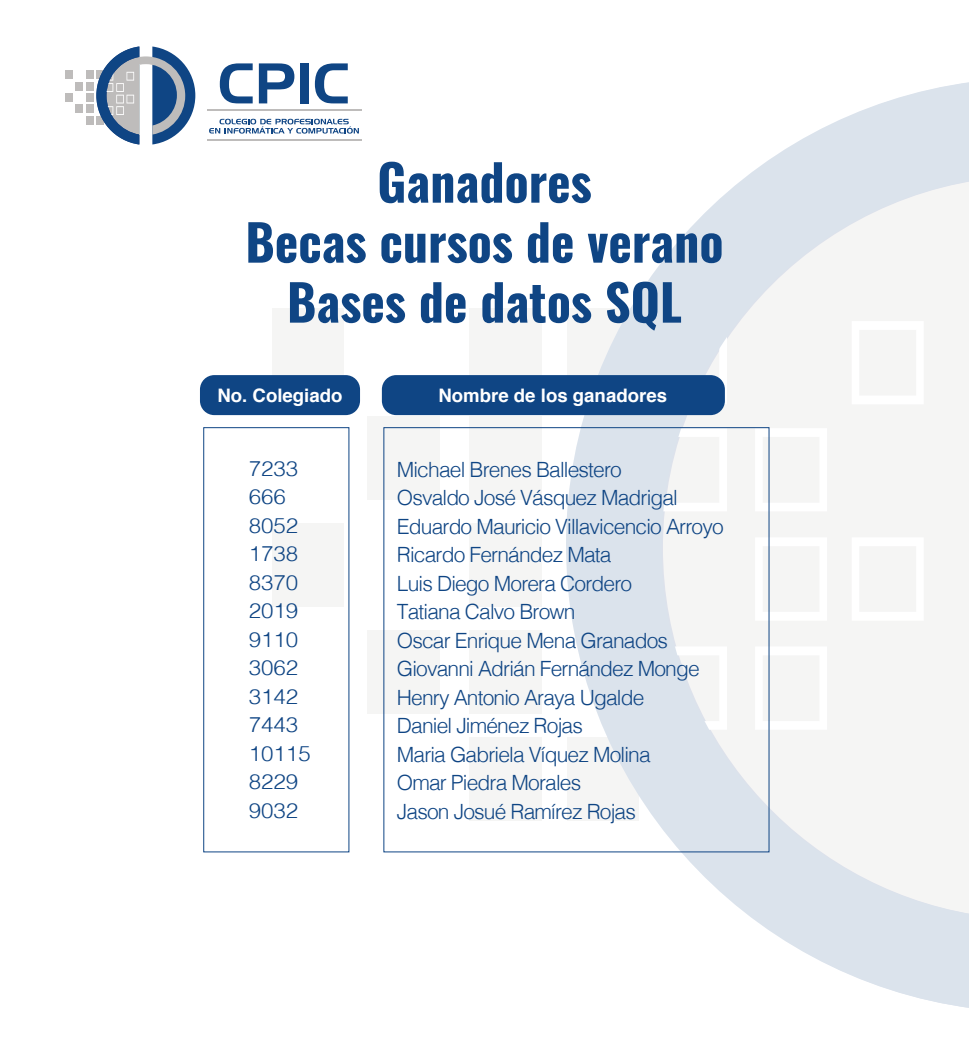
<style>
.page{position:relative;width:969px;height:1057px;background:#fff}
.page>*{position:absolute;margin:0;border:0;box-sizing:border-box;transform-origin:0 0}
.t1{font:700 49.96px/60px "Oswald";color:#0f4584;text-align:center}
.t2{font:300 21px/28.5px "Helvetica";letter-spacing:-.04em;color:#0f4584}
.t3{font:300 21px/28.5px "Helvetica";color:#0f4584;scale:1.06 1}
.t4{font:700 18.64px "Helvetica";color:#fff}
</style>
<div class="page">
<div style="left:272px;top:309px;width:72px;height:83px;background:#f5f5f4"></div>
<div style="left:272px;top:523px;width:72px;height:83px;background:#f5f5f4"></div>
<div style="left:367px;top:416px;width:73px;height:83px;background:#f5f5f4"></div>
<div style="left:367px;top:630px;width:73px;height:84px;background:#f5f5f4"></div>
<div style="left:469px;top:309px;width:72px;height:83px;background:#f5f5f4"></div>
<div style="left:469px;top:416px;width:72px;height:83px;background:#f5f5f4"></div>
<div style="left:469px;top:523px;width:72px;height:83px;background:#f5f5f4"></div>
<div style="left:469px;top:630px;width:72px;height:84px;background:#f5f5f4"></div>
<div style="left:469px;top:738px;width:72px;height:83px;background:#f5f5f4"></div>
<svg style="left:566px;top:82px;width:403px;height:926px"></svg>
<div style="left:65px;top:70px;width:8px;height:9px;background:#bebcbb"></div>
<div style="left:65px;top:93px;width:8px;height:9px;background:#bebcbb"></div>
<div style="left:75px;top:82px;width:8px;height:9px;background:#bebcbb"></div>
<div style="left:75px;top:105px;width:8px;height:8px;background:#bebcbb"></div>
<div style="left:86px;top:70px;width:8px;height:9px;background:#bebcbb"></div>
<div style="left:86px;top:82px;width:8px;height:9px;background:#bebcbb"></div>
<div style="left:86px;top:93px;width:8px;height:9px;background:#bebcbb"></div>
<div style="left:86px;top:105px;width:8px;height:8px;background:#bebcbb"></div>
<div style="left:86px;top:116px;width:8px;height:9px;background:#bebcbb"></div>
<svg style="left:96px;top:46px;width:99px;height:98px"></svg>
<hr style="left:139px;top:64px;width:1px;height:70px;background:#c4cbce">
<svg style="left:209px;top:119px;width:150px;height:15px"></svg>
<hr style="left:207px;top:109px;width:154px;height:2px;background:#bebcbb">
<hr style="left:207px;top:139px;width:154px;height:2px;background:#bebcbb">
<svg style="left:220px;top:63px;width:33px;height:40px"></svg>
<svg style="left:259px;top:63px;width:35px;height:40px"></svg>
<div style="left:300px;top:63px;width:9px;height:40px;background:#0f4584"></div>
<svg style="left:315px;top:63px;width:33px;height:40px"></svg>
<div style="left:200px;top:375px;width:160px;height:40px;background:#0f4584;border-radius:14px"></div>
<div style="left:382px;top:375px;width:343px;height:40px;background:#0f4584;border-radius:14px"></div>
<div style="left:203px;top:427px;width:146px;height:425px;border:1px solid #0f4584"></div>
<h1 class="t1" style="left:245px;top:154px;width:480px">Ganadores<br>Becas cursos de verano<br>Bases de datos SQL</h1>
<p class="t4" style="left:217px;top:381px;width:127px">No. Colegiado</p>
<p class="t4" style="left:438px;top:381px;width:230px">Nombre de los ganadores</p>
<p class="t3" style="left:249px;top:452px;width:60px">7233<br>666<br>8052<br>1738<br>8370<br>2019<br>9110<br>3062<br>3142<br>7443<br>10115<br>8229<br>9032</p>
<p class="t2" style="left:397px;top:454px;width:328px">Michael Brenes Ballestero<br>Osvaldo José Vásquez Madrigal<br>Eduardo Mauricio Villavicencio Arroyo<br>Ricardo Fernández Mata<br>Luis Diego Morera Cordero<br>Tatiana Calvo Brown<br>Oscar Enrique Mena Granados<br>Giovanni Adrián Fernández Monge<br>Henry Antonio Araya Ugalde<br>Daniel Jiménez Rojas<br>Maria Gabriela Víquez Molina<br>Omar Piedra Morales<br>Jason Josué Ramírez Rojas</p>
</div>
